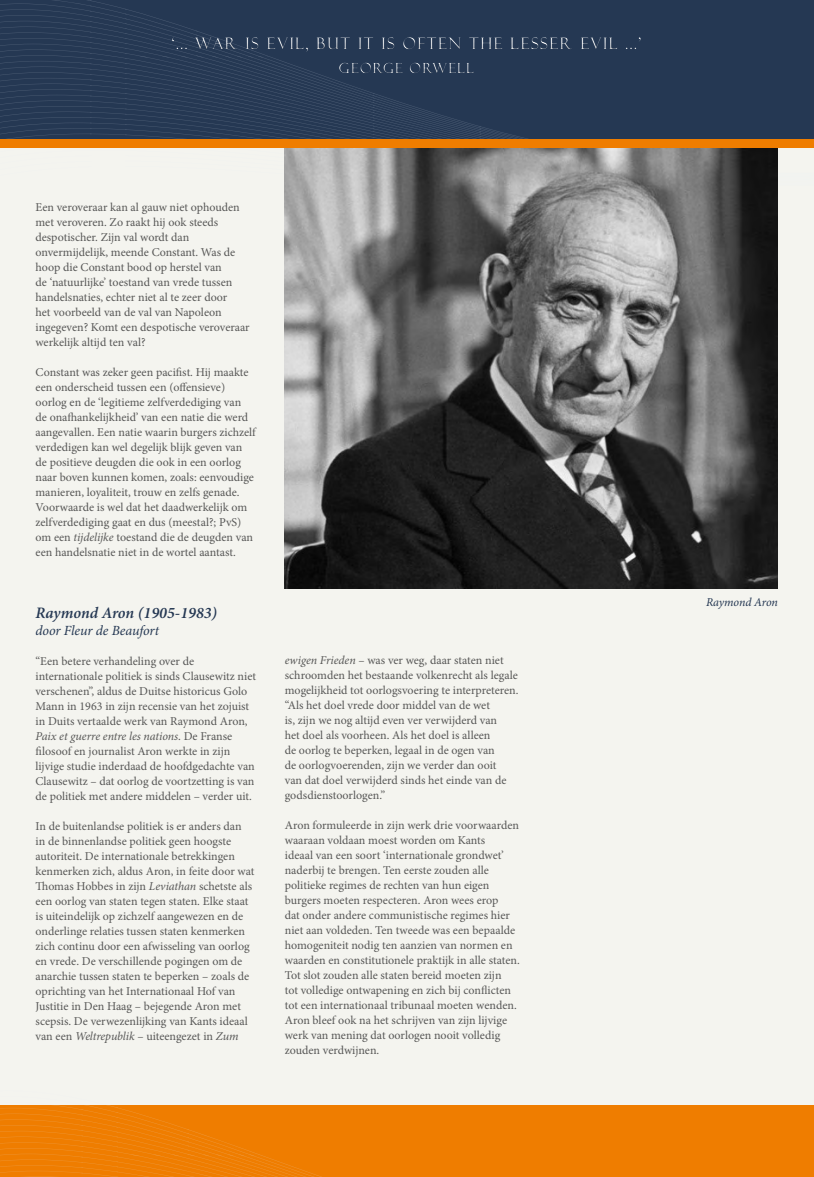
<style>
.page{position:relative;width:814px;height:1177px;background:#fff}
.page>*{position:absolute;margin:0;border:0;box-sizing:border-box;transform-origin:0 0}
.t1{font:16px "Felix Titling";letter-spacing:.1em;color:#fff}
.t2{font:italic 600 16px "Minion Pro";color:#253853}
.t3{font:italic 14px "Minion Pro";letter-spacing:-.005em;color:#253853}
.t4{font:14px "Felix Titling";letter-spacing:.1em;color:#fff}
.t5{font:12px/15px "Minion Pro";color:#575756}
.t6{font:italic 12px "Minion Pro";letter-spacing:-.01em;color:#253853}
.s1{font-style:italic}
</style>
<div class="page">
<div style="left:0;top:148px;width:814px;height:958px;background:#f4f4ef"></div>
<div style="left:0;top:0;width:814px;height:140px;background:#253853"></div>
<img style="left:0;top:0;width:90px;height:117px">
<img style="left:127px;top:57px;width:246px;height:125px">
<img style="left:373px;top:93px;width:106px;height:47px">
<img style="left:479px;top:126px;width:178px;height:14px">
<img style="left:90px;top:0;width:37px;height:140px">
<img style="left:125px;top:9px;width:69px;height:48px">
<div style="left:0;top:140px;width:814px;height:8px;background:#ef7d00"></div>
<div style="left:0;top:1105px;width:814px;height:71px;background:#ef7d00"></div>
<img style="left:0;top:1105px;width:81px;height:68px">
<img style="left:118px;top:1154px;width:201px;height:22px">
<img style="left:81px;top:1105px;width:37px;height:71px">
<img style="left:116px;top:1107px;width:71px;height:48px">
<img style="left:187px;top:1129px;width:72px;height:26px">
<img style="left:285px;top:148px;width:493px;height:440px">
<div style="left:165px;top:30px;width:481px;height:45px;background:#253853"></div>
<div style="left:167px;top:33px;width:480px;height:47px;background:#000;opacity:.75"></div>
<h1 class="t1" style="left:172px;top:34px;width:470px">‘... WAR IS EVIL, BUT IT IS OFTEN THE LESSER EVIL ...’</h1>
<p class="t4" style="left:339px;top:60px;width:136px">GEORGE ORWELL</p>
<p class="t5" style="left:36px;top:199px;width:216px">Een veroveraar kan al gauw niet ophouden met veroveren. Zo raakt hij ook steeds despotischer. Zijn val wordt dan onvermijdelijk, meende Constant. Was de hoop die Constant bood op herstel van<br>de ‘natuurlijke’ toestand van vrede tussen handelsnaties, echter niet al te zeer door<br>het voorbeeld van de val van Napoleon ingegeven? Komt een despotische veroveraar werkelijk altijd ten val?</p>
<p class="t5" style="left:36px;top:364px;width:222px">Constant was zeker geen pacifist. Hij maakte een onderscheid tussen een (offensieve) oorlog en de ‘legitieme zelfverdediging van<br>de onafhankelijkheid’ van een natie die werd aangevallen. Een natie waarin burgers zichzelf verdedigen kan wel degelijk blijk geven van de positieve deugden die ook in een oorlog naar boven kunnen komen, zoals: eenvoudige manieren, loyaliteit, trouw en zelfs genade.<br>Voorwaarde is wel dat het daadwerkelijk om zelfverdediging gaat en dus (meestal?; PvS) om een <span class="s1">tijdelijke</span> toestand die de deugden van een handelsnatie niet in de wortel aantast.</p>
<h1 class="t2" style="left:36px;top:601px;width:183px">Raymond Aron (1905-1983)</h1>
<p class="t3" style="left:36px;top:621px;width:125px">door Fleur de Beaufort</p>
<p class="t5" style="left:36px;top:653px;width:222px">“Een betere verhandeling over de internationale politiek is sinds Clausewitz niet verschenen”, aldus de Duitse historicus Golo Mann in 1963 in zijn recensie van het zojuist in Duits vertaalde werk van Raymond Aron, <span class="s1">Paix et guerre entre les nations</span>. De Franse filosoof en journalist Aron werkte in zijn lijvige studie inderdaad de hoofdgedachte van Clausewitz – dat oorlog de voortzetting is van de politiek met andere middelen – verder uit.</p>
<p class="t5" style="left:36px;top:818px;width:220px">In de buitenlandse politiek is er anders dan<br>in de binnenlandse politiek geen hoogste autoriteit. De internationale betrekkingen kenmerken zich, aldus Aron, in feite door wat Thomas Hobbes in zijn <span class="s1">Leviathan</span> schetste als een oorlog van staten tegen staten. Elke staat is uiteindelijk op zichzelf aangewezen en de onderlinge relaties tussen staten kenmerken zich continu door een afwisseling van oorlog en vrede. De verschillende pogingen om de anarchie tussen staten te beperken – zoals de oprichting van het Internationaal Hof van Justitie in Den Haag – bejegende Aron met scepsis. De verwezenlijking van Kants ideaal van een <span class="s1">Weltrepublik</span> – uiteengezet in <span class="s1">Zum</span></p>
<p class="t5" style="left:285px;top:652px;width:235px"><span class="s1">ewigen Frieden</span> – was ver weg, daar staten niet schroomden het bestaande volkenrecht als legale mogelijkheid tot oorlogsvoering te interpreteren. “Als het doel vrede door middel van de wet<br>is, zijn we nog altijd even ver verwijderd van<br>het doel als voorheen. Als het doel is alleen<br>de oorlog te beperken, legaal in de ogen van<br>de oorlogvoerenden, zijn we verder dan ooit<br>van dat doel verwijderd sinds het einde van de godsdienstoorlogen.”</p>
<p class="t5" style="left:285px;top:817px;width:236px">Aron formuleerde in zijn werk drie voorwaarden waaraan voldaan moest worden om Kants<br>ideaal van een soort ‘internationale grondwet’ naderbij te brengen. Ten eerste zouden alle politieke regimes de rechten van hun eigen burgers moeten respecteren. Aron wees erop<br>dat onder andere communistische regimes hier niet aan voldeden. Ten tweede was een bepaalde homogeniteit nodig ten aanzien van normen en waarden en constitutionele praktijk in alle staten.<br>Tot slot zouden alle staten bereid moeten zijn<br>tot volledige ontwapening en zich bij conflicten tot een internationaal tribunaal moeten wenden.<br>Aron bleef ook na het schrijven van zijn lijvige werk van mening dat oorlogen nooit volledig zouden verdwijnen.</p>
<p class="t6" style="left:706px;top:594px;width:73px">Raymond Aron</p>
</div>
